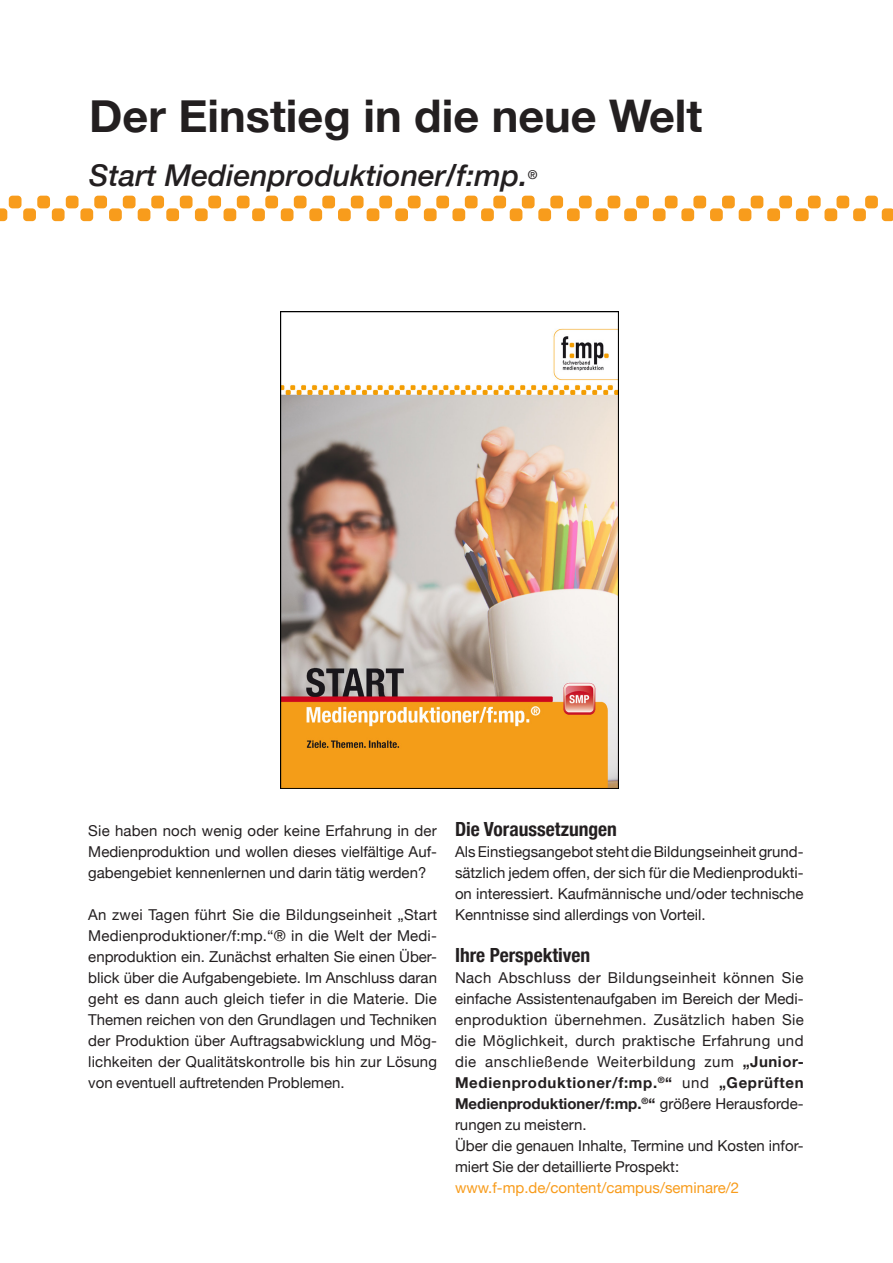
<style>
.page{position:relative;width:893px;height:1263px;background:#fff}
.page>*{position:absolute;margin:0;border:0;box-sizing:border-box;transform-origin:0 0}
.t1{font:700 45px "Helvetica Neue";color:#231f20}
.t2{font:italic 500 30px "Helvetica Neue";color:#231f20}
.t3{font:700 condensed 19.5px "Helvetica Neue";color:#231f20}
.t4{font:15px/21px "Helvetica Neue";color:#231f20;text-align:justify}
.t5{font:15px/21px "Helvetica Neue";letter-spacing:.025em;color:#231f20}
.t6{font:15px "Helvetica Neue";color:#f89c1c}
.t7{font:italic 500 12.15px "Helvetica Neue";color:#231f20}
.s1{font-weight:700}
</style>
<div class="page">
<div style="left:9px;top:196px;width:13px;height:12px;background:#f89c1c;border-radius:4px"></div>
<div style="left:37px;top:196px;width:13px;height:12px;background:#f89c1c;border-radius:4px"></div>
<div style="left:66px;top:196px;width:13px;height:12px;background:#f89c1c;border-radius:4px"></div>
<div style="left:94px;top:196px;width:13px;height:12px;background:#f89c1c;border-radius:4px"></div>
<div style="left:123px;top:196px;width:13px;height:12px;background:#f89c1c;border-radius:4px"></div>
<div style="left:151px;top:196px;width:13px;height:12px;background:#f89c1c;border-radius:4px"></div>
<div style="left:180px;top:196px;width:13px;height:12px;background:#f89c1c;border-radius:4px"></div>
<div style="left:208px;top:196px;width:13px;height:12px;background:#f89c1c;border-radius:4px"></div>
<div style="left:237px;top:196px;width:13px;height:12px;background:#f89c1c;border-radius:4px"></div>
<div style="left:265px;top:196px;width:13px;height:12px;background:#f89c1c;border-radius:4px"></div>
<div style="left:294px;top:196px;width:13px;height:12px;background:#f89c1c;border-radius:4px"></div>
<div style="left:322px;top:196px;width:13px;height:12px;background:#f89c1c;border-radius:4px"></div>
<div style="left:351px;top:196px;width:13px;height:12px;background:#f89c1c;border-radius:4px"></div>
<div style="left:379px;top:196px;width:13px;height:12px;background:#f89c1c;border-radius:4px"></div>
<div style="left:408px;top:196px;width:13px;height:12px;background:#f89c1c;border-radius:4px"></div>
<div style="left:436px;top:196px;width:13px;height:12px;background:#f89c1c;border-radius:4px"></div>
<div style="left:465px;top:196px;width:13px;height:12px;background:#f89c1c;border-radius:4px"></div>
<div style="left:493px;top:196px;width:13px;height:12px;background:#f89c1c;border-radius:4px"></div>
<div style="left:522px;top:196px;width:13px;height:12px;background:#f89c1c;border-radius:4px"></div>
<div style="left:550px;top:196px;width:13px;height:12px;background:#f89c1c;border-radius:4px"></div>
<div style="left:579px;top:196px;width:13px;height:12px;background:#f89c1c;border-radius:4px"></div>
<div style="left:608px;top:196px;width:12px;height:12px;background:#f89c1c;border-radius:4px"></div>
<div style="left:636px;top:196px;width:13px;height:12px;background:#f89c1c;border-radius:4px"></div>
<div style="left:665px;top:196px;width:13px;height:12px;background:#f89c1c;border-radius:4px"></div>
<div style="left:693px;top:196px;width:13px;height:12px;background:#f89c1c;border-radius:4px"></div>
<div style="left:722px;top:196px;width:13px;height:12px;background:#f89c1c;border-radius:4px"></div>
<div style="left:751px;top:196px;width:12px;height:12px;background:#f89c1c;border-radius:4px"></div>
<div style="left:779px;top:196px;width:13px;height:12px;background:#f89c1c;border-radius:4px"></div>
<div style="left:808px;top:196px;width:13px;height:12px;background:#f89c1c;border-radius:4px"></div>
<div style="left:836px;top:196px;width:13px;height:12px;background:#f89c1c;border-radius:4px"></div>
<div style="left:865px;top:196px;width:13px;height:12px;background:#f89c1c;border-radius:4px"></div>
<svg style="left:0;top:208px;width:7px;height:13px"></svg>
<div style="left:23px;top:208px;width:13px;height:13px;background:#f89c1c;border-radius:4px"></div>
<div style="left:52px;top:208px;width:13px;height:13px;background:#f89c1c;border-radius:4px"></div>
<div style="left:80px;top:208px;width:13px;height:13px;background:#f89c1c;border-radius:4px"></div>
<div style="left:109px;top:208px;width:13px;height:13px;background:#f89c1c;border-radius:4px"></div>
<div style="left:138px;top:208px;width:12px;height:13px;background:#f89c1c;border-radius:4px"></div>
<div style="left:166px;top:208px;width:13px;height:13px;background:#f89c1c;border-radius:4px"></div>
<div style="left:195px;top:208px;width:13px;height:13px;background:#f89c1c;border-radius:4px"></div>
<div style="left:224px;top:208px;width:12px;height:13px;background:#f89c1c;border-radius:4px"></div>
<div style="left:252px;top:208px;width:13px;height:13px;background:#f89c1c;border-radius:4px"></div>
<div style="left:281px;top:208px;width:12px;height:13px;background:#f89c1c;border-radius:4px"></div>
<div style="left:309px;top:208px;width:13px;height:13px;background:#f89c1c;border-radius:4px"></div>
<div style="left:338px;top:208px;width:13px;height:13px;background:#f89c1c;border-radius:4px"></div>
<div style="left:367px;top:208px;width:12px;height:13px;background:#f89c1c;border-radius:4px"></div>
<div style="left:395px;top:208px;width:13px;height:13px;background:#f89c1c;border-radius:4px"></div>
<div style="left:424px;top:208px;width:13px;height:13px;background:#f89c1c;border-radius:4px"></div>
<div style="left:452px;top:208px;width:13px;height:13px;background:#f89c1c;border-radius:4px"></div>
<div style="left:481px;top:208px;width:13px;height:13px;background:#f89c1c;border-radius:4px"></div>
<div style="left:510px;top:208px;width:12px;height:13px;background:#f89c1c;border-radius:4px"></div>
<div style="left:538px;top:208px;width:13px;height:13px;background:#f89c1c;border-radius:4px"></div>
<div style="left:567px;top:208px;width:13px;height:13px;background:#f89c1c;border-radius:4px"></div>
<div style="left:596px;top:208px;width:12px;height:13px;background:#f89c1c;border-radius:4px"></div>
<div style="left:624px;top:208px;width:13px;height:13px;background:#f89c1c;border-radius:4px"></div>
<div style="left:653px;top:208px;width:13px;height:13px;background:#f89c1c;border-radius:4px"></div>
<div style="left:681px;top:208px;width:13px;height:13px;background:#f89c1c;border-radius:4px"></div>
<div style="left:710px;top:208px;width:13px;height:13px;background:#f89c1c;border-radius:4px"></div>
<div style="left:739px;top:208px;width:12px;height:13px;background:#f89c1c;border-radius:4px"></div>
<div style="left:767px;top:208px;width:13px;height:13px;background:#f89c1c;border-radius:4px"></div>
<div style="left:796px;top:208px;width:13px;height:13px;background:#f89c1c;border-radius:4px"></div>
<div style="left:824px;top:208px;width:13px;height:13px;background:#f89c1c;border-radius:4px"></div>
<div style="left:853px;top:208px;width:13px;height:13px;background:#f89c1c;border-radius:4px"></div>
<svg style="left:882px;top:208px;width:11px;height:13px"></svg>
<img style="left:281px;top:311px;width:337px;height:477px">
<h1 class="t1" style="left:89px;top:81px;width:615px">Der Einstieg in die neue Welt</h1>
<h2 class="t2" style="left:89px;top:149px;width:440px">Start Medienproduktioner/f:mp.</h2>
<p class="t7" style="left:528px;top:164px;width:11px">®</p>
<p class="t4" style="left:88px;top:821px;width:350px">Sie haben noch wenig oder keine Erfahrung in der Medienproduktion und wollen dieses vielfältige Auf&shy;gabengebiet kennenlernen und darin tätig werden?</p>
<p class="t4" style="left:88px;top:905px;width:350px">An zwei Tagen führt Sie die Bildungseinheit „Start Medienproduktioner/f:mp.“® in die Welt der Medi&shy;enproduktion ein. Zunächst erhalten Sie einen Über&shy;blick über die Aufgabengebiete. Im Anschluss daran geht es dann auch gleich tiefer in die Materie. Die Themen reichen von den Grundlagen und Techniken der Produktion über Auftragsabwicklung und Mög&shy;lichkeiten der Qualitätskontrolle bis hin zur Lösung von eventuell auftretenden Problemen.</p>
<h3 class="t3" style="left:455px;top:813px;width:164px">Die Voraussetzungen</h3>
<p class="t4" style="left:455px;top:842px;width:350px">Als Einstiegsangebot steht die Bildungseinheit grund&shy;sätzlich jedem offen, der sich für die Medienprodukti&shy;on interessiert. Kaufmännische und/oder technische Kenntnisse sind allerdings von Vorteil.</p>
<h3 class="t3" style="left:455px;top:939px;width:137px">Ihre Perspektiven</h3>
<p class="t5" style="left:455px;top:968px;width:350px">Nach Abschluss der Bildungseinheit können Sie einfache Assistentenaufgaben im Bereich der Medi&shy;enproduktion übernehmen. Zusätzlich haben Sie die Möglichkeit, durch praktische Erfahrung und die anschließende Weiterbildung zum <span class="s1">„Junior-Medienproduktioner/f:mp.</span><sup>®</sup><span class="s1">“</span> und <span class="s1">„Geprüften Medienproduktioner/f:mp.</span><sup>®</sup><span class="s1">“</span> größere Herausforde&shy;rungen zu meistern.<br>Über die genauen Inhalte, Termine und Kosten infor&shy;miert Sie der detaillierte Prospekt:</p>
<p class="t6" style="left:455px;top:1177px;width:286px">www.f-mp.de/content/campus/seminare/2</p>
</div>
